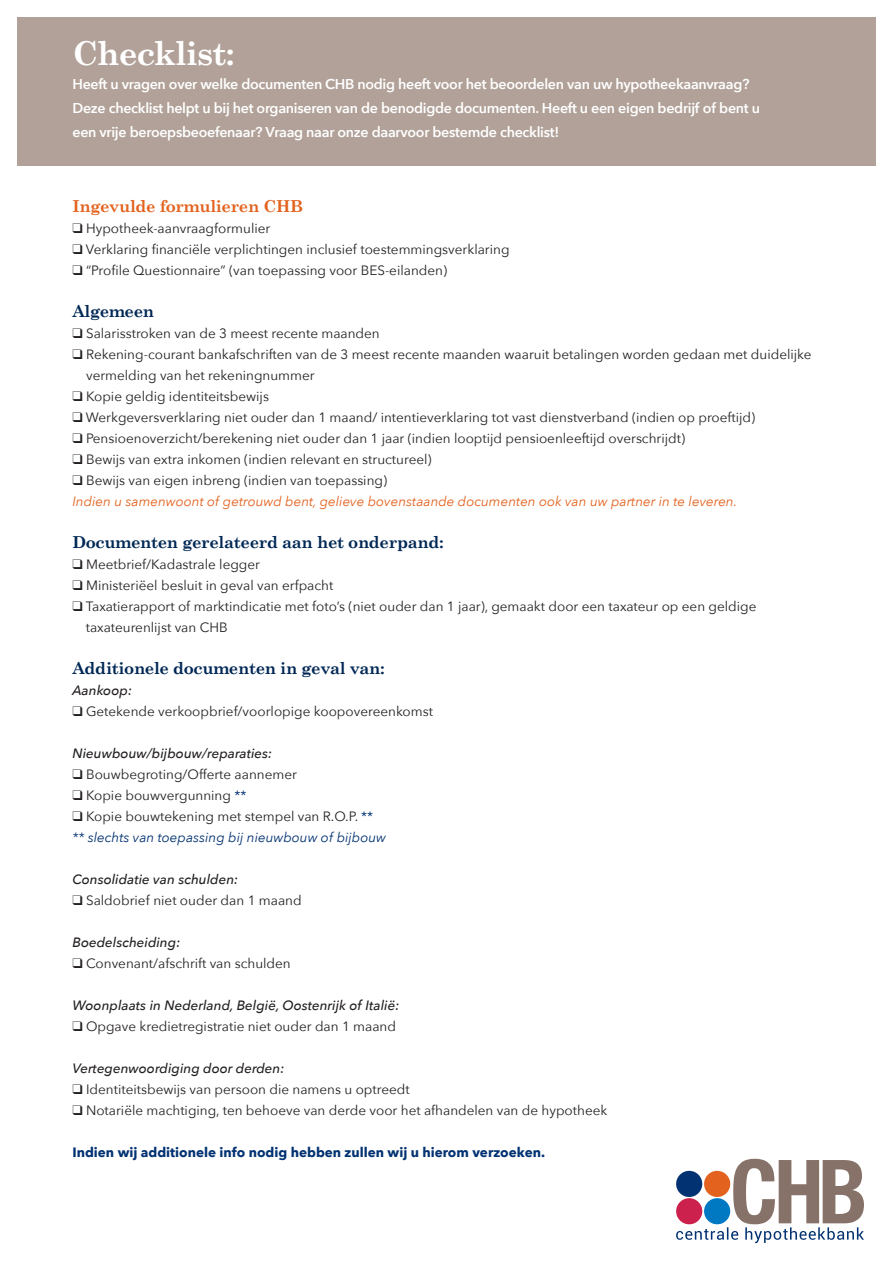
<style>
.page{position:relative;width:893px;height:1263px;background:#fff}
.page>*{position:absolute;margin:0;border:0;box-sizing:border-box;transform-origin:0 0}
.t1{font:700 33px "Century Schoolbook";letter-spacing:-.03em;color:#fff}
.t2{font:700 16.5px "Century Schoolbook";letter-spacing:-.02em;color:#002855}
.t3{font:700 16.5px "Century Schoolbook";letter-spacing:-.02em;color:#e3621e}
.t4{font:600 14.25px/24px "Avenir Next";letter-spacing:-.02em;color:#fff}
.t5{font:13.5px/21px "Avenir Next";color:#231f20}
.t6{font:italic 500 13.5px "Avenir Next";color:#231f20}
.t7{font:italic 13.5px/21px "Avenir Next";color:#e3621e}
.t8{font:italic 13.5px/21px "Avenir Next";color:#023272}
.t9{font:700 13.5px "Avenir Next";color:#023272}
.s1{color:#231f20}
.s2{font-style:normal;color:#231f20}
.s3{color:#023272}
.s4{font-style:normal}
</style>
<div class="page">
<div style="left:17px;top:17px;width:859px;height:149px;background:#b1a198"></div>
<svg style="left:676px;top:1159px;width:188px;height:84px"></svg>
<h1 class="t1" style="left:72px;top:33px;width:164px">Checklist:</h1>
<p class="t4" style="left:72px;top:72px;width:689px">Heeft u vragen over welke documenten CHB nodig heeft voor het beoordelen van uw hypotheekaanvraag?<br>Deze checklist helpt u bij het organiseren van de benodigde documenten. Heeft u een eigen bedrijf of bent u een vrije beroepsbeoefenaar? Vraag naar onze daarvoor bestemde checklist!</p>
<p class="t3" style="left:72px;top:196px;width:232px">Ingevulde formulieren CHB</p>
<p class="t5" style="left:72px;top:218px;width:199px">❑ Hypotheek-aanvraagformulier</p>
<p class="t5" style="left:72px;top:239px;width:439px">❑ Verklaring financiële verplichtingen inclusief toestemmingsverklaring</p>
<p class="t5" style="left:72px;top:260px;width:376px">❑ “Profile Questionnaire” (van toepassing voor BES-eilanden)</p>
<p class="t2" style="left:72px;top:301px;width:83px">Algemeen</p>
<p class="t5" style="left:72px;top:323px;width:309px">❑ Salarisstroken van de 3 meest recente maanden</p>
<p class="t5" style="left:86px;top:344px;width:727px;text-indent:-14px">❑ Rekening-courant bankafschriften van de 3 meest recente maanden waaruit betalingen worden gedaan met duidelijke vermelding van het rekeningnummer</p>
<p class="t5" style="left:72px;top:386px;width:198px">❑ Kopie geldig identiteitsbewijs</p>
<p class="t5" style="left:72px;top:407px;width:684px">❑ Werkgeversverklaring niet ouder dan 1 maand/ intentieverklaring tot vast dienstverband (indien op proeftijd)</p>
<p class="t5" style="left:72px;top:428px;width:614px">❑ Pensioenoverzicht/berekening niet ouder dan 1 jaar (indien looptijd pensioenleeftijd overschrijdt)</p>
<p class="t5" style="left:72px;top:449px;width:361px">❑ Bewijs van extra inkomen (indien relevant en structureel)</p>
<p class="t7" style="left:72px;top:470px;width:666px"><span class="s1">❑</span> <span class="s2">Bewijs van eigen inbreng (indien van toepassing)<br></span>Indien u samenwoont of getrouwd bent, gelieve bovenstaande documenten ook van uw partner in te leveren.</p>
<p class="t2" style="left:72px;top:532px;width:373px">Documenten gerelateerd aan het onderpand:</p>
<p class="t5" style="left:72px;top:554px;width:189px">❑ Meetbrief/Kadastrale legger</p>
<p class="t5" style="left:72px;top:575px;width:262px">❑ Ministeriëel besluit in geval van erfpacht</p>
<p class="t5" style="left:86px;top:596px;width:672px;text-indent:-13px">❑ Taxatierapport of marktindicatie met foto’s (niet ouder dan 1 jaar), gemaakt door een taxateur op een geldige taxateurenlijst van CHB</p>
<p class="t2" style="left:72px;top:658px;width:314px">Additionele documenten in geval van:</p>
<p class="t6" style="left:72px;top:682px;width:61px">Aankoop:</p>
<p class="t5" style="left:72px;top:701px;width:362px">❑ Getekende verkoopbrief/voorlopige koopovereenkomst</p>
<p class="t6" style="left:72px;top:745px;width:201px">Nieuwbouw/bijbouw/reparaties:</p>
<p class="t5" style="left:72px;top:764px;width:226px">❑ Bouwbegroting/Offerte aannemer</p>
<p class="t5" style="left:72px;top:785px;width:175px">❑ Kopie bouwvergunning <span class="s3">**</span></p>
<p class="t8" style="left:72px;top:806px;width:315px"><span class="s1">❑</span> <span class="s2">Kopie bouwtekening met stempel van R.O.P.</span> <span class="s4">** </span>** slechts van toepassing bij nieuwbouw of bijbouw</p>
<p class="t6" style="left:72px;top:871px;width:167px">Consolidatie van schulden:</p>
<p class="t5" style="left:72px;top:890px;width:231px">❑ Saldobrief niet ouder dan 1 maand</p>
<p class="t6" style="left:72px;top:934px;width:109px">Boedelscheiding:</p>
<p class="t5" style="left:72px;top:953px;width:220px">❑ Convenant/afschrift van schulden</p>
<p class="t6" style="left:72px;top:997px;width:328px">Woonplaats in Nederland, België, Oostenrijk of Italië:</p>
<p class="t5" style="left:72px;top:1016px;width:325px">❑ Opgave kredietregistratie niet ouder dan 1 maand</p>
<p class="t6" style="left:72px;top:1060px;width:214px">Vertegenwoordiging door derden:</p>
<p class="t5" style="left:72px;top:1079px;width:339px">❑ Identiteitsbewijs van persoon die namens u optreedt</p>
<p class="t5" style="left:72px;top:1100px;width:536px">❑ Notariële machtiging, ten behoeve van derde voor het afhandelen van de hypotheek</p>
<p class="t9" style="left:72px;top:1144px;width:474px">Indien wij additionele info nodig hebben zullen wij u hierom verzoeken.</p>
</div>
